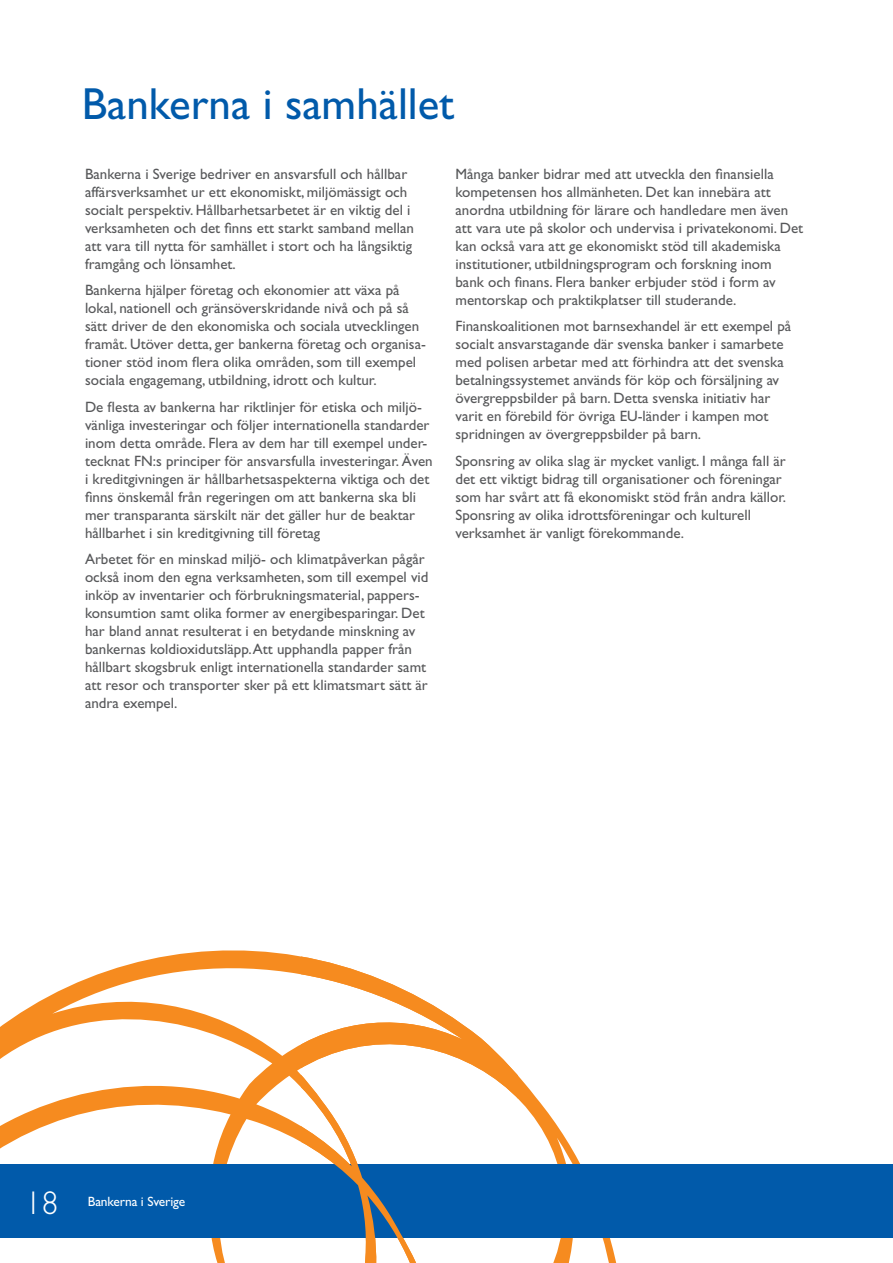
<style>
.page{position:relative;width:893px;height:1263px;background:#fff}
.page>*{position:absolute;margin:0;border:0;box-sizing:border-box;transform-origin:0 0}
.t1{font:45px "Gill Sans";color:#015aaa}
.t2{font:300 33px "Gill Sans";color:#fff}
.t3{font:15px/18px "Gill Sans";color:#57585a}
.t4{font:13.5px "Gill Sans";letter-spacing:-.01em;color:#fff}
</style>
<div class="page">
<svg style="left:0;top:950px;width:636px;height:313px"></svg>
<div style="left:0;top:1164px;width:893px;height:73px;background:#015aaa"></div>
<svg style="left:302px;top:950px;width:215px;height:313px"></svg>
<h1 class="t1" style="left:82px;top:78px;width:374px">Bankerna i samhället</h1>
<p class="t3" style="left:85px;top:165px;width:330px">Bankerna i Sverige bedriver en ansvarsfull och hållbar affärsverksamhet ur ett ekonomiskt, miljömässigt och socialt perspektiv. Hållbarhetsarbetet är en viktig del i verksamheten och det finns ett starkt samband mellan att vara till nytta för samhället i stort och ha långsiktig framgång och lönsamhet.</p>
<p class="t3" style="left:85px;top:281px;width:342px">Bankerna hjälper företag och ekonomier att växa på lokal, nationell och gränsöverskridande nivå och på så sätt driver de den ekonomiska och sociala utvecklingen framåt. Utöver detta, ger bankerna företag och organisa&shy;tioner stöd inom flera olika områden, som till exempel sociala engagemang, utbildning, idrott och kultur.</p>
<p class="t3" style="left:85px;top:398px;width:349px">De flesta av bankerna har riktlinjer för etiska och miljö&shy;vänliga investeringar och följer internationella standarder inom detta område. Flera av dem har till exempel under&shy;tecknat FN:s principer för ansvarsfulla investeringar. Även i kreditgivningen är hållbarhetsaspekterna viktiga och det finns önskemål från regeringen om att bankerna ska bli mer transparanta särskilt när det gäller hur de beaktar hållbarhet i sin kreditgivning till företag</p>
<p class="t3" style="left:85px;top:550px;width:345px">Arbetet för en minskad miljö- och klimatpåverkan pågår också inom den egna verksamheten, som till exempel vid inköp av inventarier och förbrukningsmaterial, pappers&shy;konsumtion samt olika former av energibesparingar. Det har bland annat resulterat i en betydande minskning av bankernas koldioxidutsläpp. Att upphandla papper från hållbart skogsbruk enligt internationella standarder samt att resor och transporter sker på ett klimatsmart sätt är andra exempel.</p>
<p class="t3" style="left:455px;top:165px;width:349px">Många banker bidrar med att utveckla den finansiella kompetensen hos allmänheten. Det kan innebära att anordna utbildning för lärare och handledare men även att vara ute på skolor och undervisa i privatekonomi. Det kan också vara att ge ekonomiskt stöd till akademiska institutioner, utbildningsprogram och forskning inom bank och finans. Flera banker erbjuder stöd i form av mentorskap och praktikplatser till studerande.</p>
<p class="t3" style="left:455px;top:317px;width:337px">Finanskoalitionen mot barnsexhandel är ett exempel på socialt ansvarstagande där svenska banker i samarbete med polisen arbetar med att förhindra att det svenska betalningssystemet används för köp och försäljning av övergreppsbilder på barn. Detta svenska initiativ har varit en förebild för övriga EU-länder i kampen mot spridningen av övergreppsbilder på barn.</p>
<p class="t3" style="left:455px;top:452px;width:332px">Sponsring av olika slag är mycket vanligt. I många fall är det ett viktigt bidrag till organisationer och föreningar som har svårt att få ekonomiskt stöd från andra källor.<br>Sponsring av olika idrottsföreningar och kulturell verksamhet är vanligt förekommande.</p>
<h2 class="t2" style="left:25px;top:1184px;width:34px">18</h2>
<p class="t4" style="left:88px;top:1194px;width:99px">Bankerna i Sverige</p>
</div>
